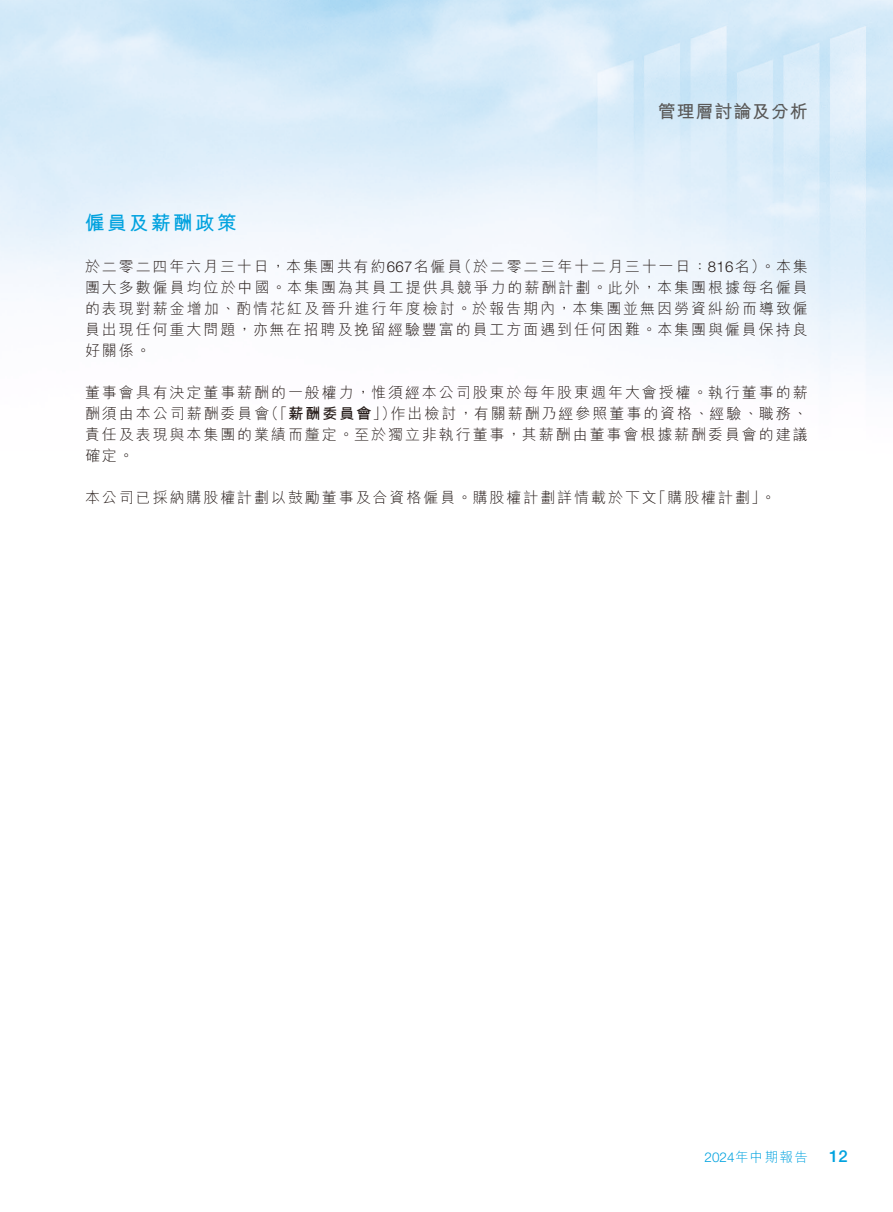
<style>
.page{position:relative;width:893px;height:1212px;background:#fff}
.page>*{position:absolute;margin:0;border:0;box-sizing:border-box;transform-origin:0 0}
.t1{font:700 19.5px "M Hei HK";letter-spacing:.13em;color:#00a2df}
.t2{font:700 18px "M Hei HK";letter-spacing:.05em;color:#595857}
.t3{font:500 16.5px "Helvetica Neue LT Std";color:#00a2df}
.t4{font:300 15px/21px "M Hei HK";letter-spacing:.13em;color:#231916}
.t5{font:700 15px "M Hei HK";letter-spacing:.13em;color:#231916}
.t6{font:300 13.5px "M Hei HK";letter-spacing:.1em;color:#00a2df}
.s1{font-family:"Helvetica Neue LT Std"}
.s2{font-weight:300}
</style>
<div class="page">
<h1 class="t1" style="left:85px;top:209px;width:153px">僱員及薪酬政策</h1>
<p class="t2" style="left:658px;top:98px;width:152px">管理層討論及分析</p>
<p class="t4" style="left:457px;top:256px;width:353px">（於二零二三年十二月三十一日：<span class="s1">816</span>名）。本集</p>
<p class="t4" style="left:85px;top:256px;width:724px">於二零二四年六月三十日，本集團共有約<span class="s1">667</span>名僱員<br>團大多數僱員均位於中國。本集團為其員工提供具競爭力的薪酬計劃。此外，本集團根據每名僱員的表現對薪金增加、酌情花紅及晉升進行年度檢討。於報告期內，本集團並無因勞資糾紛而導致僱員出現任何重大問題，亦無在招聘及挽留經驗豐富的員工方面遇到任何困難。本集團與僱員保持良好關係。</p>
<p class="t4" style="left:85px;top:382px;width:724px;text-align:right">董事會具有決定董事薪酬的一般權力，惟須經本公司股東於每年股東週年大會授權。執行董事的薪作出檢討，有關薪酬乃經參照董事的資格、經驗、職務、</p>
<p class="t5" style="left:264px;top:403px;width:134px"><span class="s2">（「</span>薪酬委員會<span class="s2">」）</span></p>
<p class="t4" style="left:85px;top:403px;width:724px">酬須由本公司薪酬委員會<br>責任及表現與本集團的業績而釐定。至於獨立非執行董事，其薪酬由董事會根據薪酬委員會的建議確定。</p>
<p class="t4" style="left:761px;top:487px;width:16px">。</p>
<p class="t4" style="left:85px;top:487px;width:573px">本公司已採納購股權計劃以鼓勵董事及合資格僱員。購股權計劃詳情載於下文</p>
<p class="t4" style="left:651px;top:487px;width:117px">「購股權計劃「</p>
<p class="t6" style="left:705px;top:1150px;width:105px"><span class="s1">2024</span>年中期報告</p>
<p class="t3" style="left:829px;top:1146px;width:20px">12</p>
</div>
